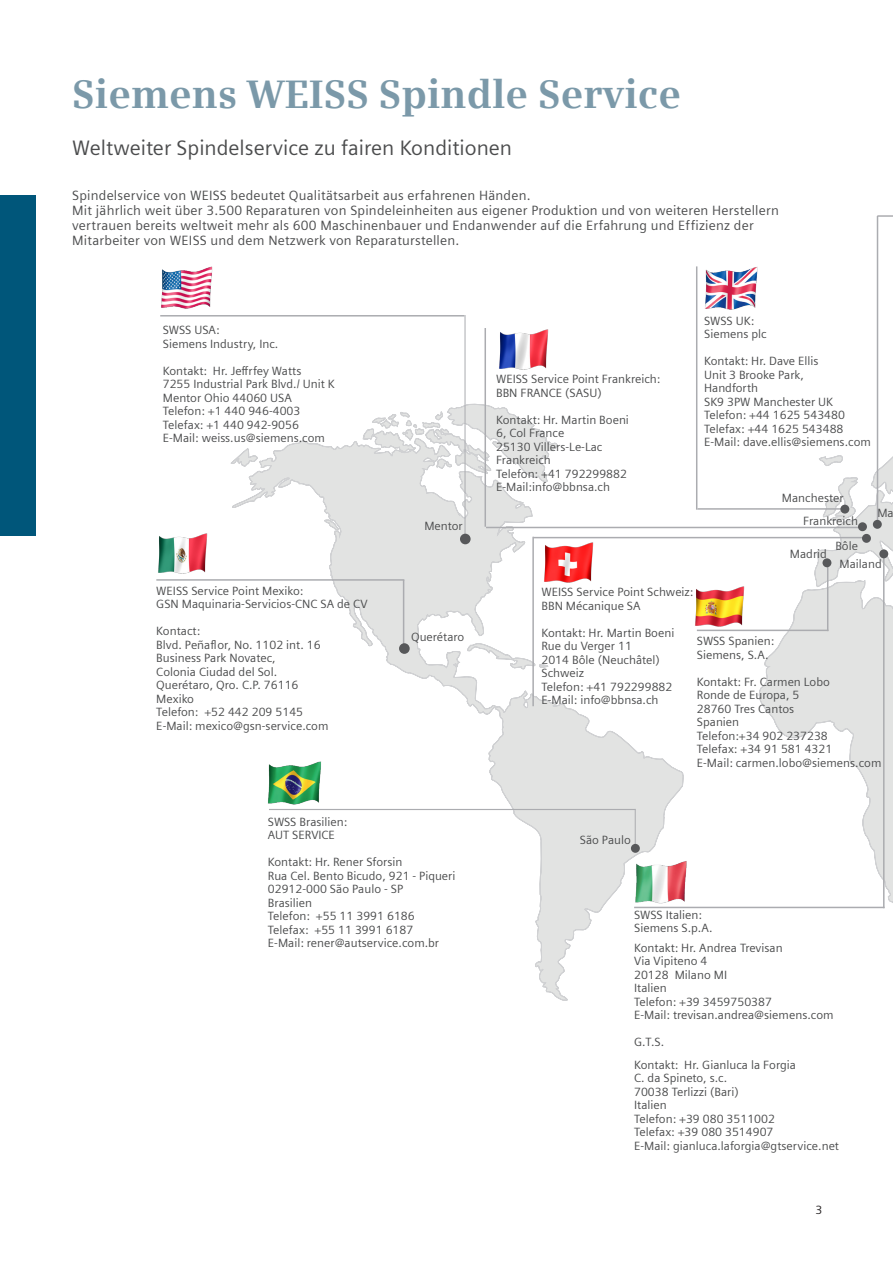
<style>
.page{position:relative;width:893px;height:1263px;background:#fff}
.page>*{position:absolute;margin:0;border:0;box-sizing:border-box;transform-origin:0 0}
._01__Headline__26pt_11mm{font:700 39px "Siemens Serif";color:#7b99a9}
._01__Headline__26pt_11mm-2{font:21px "Siemens Sans";color:#4b4c4d}
._03__Copy_Roman__9pt_4mm{font:13.5px/15px "Siemens Sans";letter-spacing:.015em;color:#4b4c4d}
.t1{font:12px "Siemens Sans";color:#4b4c4d}
.t2{font:12px "Siemens Sans";color:#231f20}
</style>
<div class="page">
<svg style="left:364px;top:404px;width:180px;height:30px"></svg>
<svg style="left:231px;top:434px;width:454px;height:566px"></svg>
<svg style="left:754px;top:407px;width:139px;height:500px"></svg>
<svg style="left:812px;top:454px;width:33px;height:15px"></svg>
<svg style="left:816px;top:477px;width:50px;height:44px"></svg>
<hr style="left:160px;top:315px;width:304px;height:2px;background:#abacb0">
<hr style="left:464px;top:315px;width:1px;height:224px;background:#abacb0">
<img style="left:161px;top:266px;width:52px;height:42px">
<img style="left:268px;top:762px;width:53px;height:43px">
<img style="left:705px;top:267px;width:52px;height:43px">
<img style="left:634px;top:861px;width:53px;height:43px">
<div style="left:460px;top:534px;width:11px;height:10px;background:#57585a;border-radius:50%"></div>
<hr style="left:877px;top:216px;width:1px;height:308px;background:#abacb0">
<svg style="left:877px;top:215px;width:16px;height:2px"></svg>
<div style="left:873px;top:520px;width:9px;height:9px;background:#57585a;border-radius:50%"></div>
<hr style="left:634px;top:907px;width:250px;height:1px;background:#abacb0">
<hr style="left:883px;top:554px;width:1px;height:354px;background:#abacb0">
<hr style="left:697px;top:508px;width:147px;height:2px;background:#abacb0">
<div style="left:879px;top:549px;width:9px;height:9px;background:#57585a;border-radius:50%"></div>
<div style="left:840px;top:505px;width:9px;height:9px;background:#57585a;border-radius:50%"></div>
<hr style="left:696px;top:266px;width:1px;height:244px;background:#abacb0">
<hr style="left:269px;top:809px;width:366px;height:1px;background:#abacb0">
<hr style="left:635px;top:809px;width:1px;height:39px;background:#abacb0">
<div style="left:631px;top:844px;width:9px;height:9px;background:#57585a;border-radius:50%"></div>
<hr style="left:697px;top:630px;width:131px;height:1px;background:#abacb0">
<img style="left:695px;top:587px;width:50px;height:39px">
<div style="left:0;top:196px;width:35px;height:340px;background:#00567a"></div>
<hr style="left:156px;top:579px;width:248px;height:2px;background:#abacb0">
<hr style="left:403px;top:580px;width:1px;height:68px;background:#abacb0">
<div style="left:399px;top:643px;width:11px;height:11px;background:#57585a;border-radius:50%"></div>
<img style="left:158px;top:533px;width:50px;height:40px">
<img style="left:541px;top:543px;width:54px;height:39px">
<hr style="left:533px;top:537px;width:334px;height:1px;background:#abacb0">
<div style="left:862px;top:534px;width:9px;height:9px;background:#57585a;border-radius:50%"></div>
<hr style="left:532px;top:537px;width:2px;height:169px;background:#abacb0">
<hr style="left:827px;top:562px;width:1px;height:69px;background:#abacb0">
<div style="left:822px;top:558px;width:9px;height:9px;background:#57585a;border-radius:50%"></div>
<img style="left:499px;top:330px;width:50px;height:40px">
<hr style="left:486px;top:527px;width:374px;height:1px;background:#abacb0">
<hr style="left:484px;top:328px;width:2px;height:199px;background:#abacb0">
<div style="left:858px;top:522px;width:9px;height:9px;background:#57585a;border-radius:50%"></div>
<p class="_01__Headline__26pt_11mm" style="left:72px;top:65px;width:610px">Siemens WEISS Spindle Service</p>
<p class="_01__Headline__26pt_11mm-2" style="left:72px;top:131px;width:441px">Weltweiter Spindelservice zu fairen Konditionen</p>
<p class="_03__Copy_Roman__9pt_4mm" style="left:72px;top:187px;width:460px">Spindelservice von WEISS bedeutet Qualitätsarbeit aus erfahrenen Händen.</p>
<p class="_03__Copy_Roman__9pt_4mm" style="left:72px;top:202px;width:708px">Mit jährlich weit über 3.500 Reparaturen von Spindeleinheiten aus eigener Produktion und von weiteren Herstellern vertrauen bereits weltweit mehr als 600 Maschinenbauer und Endanwender auf die Erfahrung und Effizienz der</p>
<p class="_03__Copy_Roman__9pt_4mm" style="left:72px;top:232px;width:389px">Mitarbeiter von WEISS und dem Netzwerk von Reparaturstellen.</p>
<p class="t1" style="left:163px;top:321px;width:58px">SWSS USA:</p>
<p class="t1" style="left:163px;top:334px;width:117px">Siemens Industry, Inc.</p>
<p class="t1" style="left:163px;top:361px;width:140px">Kontakt: Hr. Jeffrfey Watts</p>
<p class="t1" style="left:163px;top:375px;width:174px">7255 Industrial Park Blvd./ Unit K</p>
<p class="t1" style="left:163px;top:388px;width:131px">Mentor Ohio 44060 USA</p>
<p class="t1" style="left:163px;top:402px;width:139px">Telefon: +1 440 946-4003</p>
<p class="t1" style="left:163px;top:415px;width:138px">Telefax: +1 440 942-9056</p>
<p class="t1" style="left:163px;top:429px;width:164px">E-Mail: weiss.us@siemens.com</p>
<p class="t1" style="left:156px;top:582px;width:148px">WEISS Service Point Mexiko:</p>
<p class="t1" style="left:156px;top:595px;width:213px">GSN Maquinaria-Servicios-CNC SA de CV</p>
<p class="t1" style="left:156px;top:622px;width:45px">Kontact:</p>
<p class="t1" style="left:156px;top:636px;width:166px">Blvd. Peñaflor, No. 1102 int. 16</p>
<p class="t1" style="left:156px;top:649px;width:121px">Business Park Novatec,</p>
<p class="t1" style="left:156px;top:663px;width:122px">Colonia Ciudad del Sol.</p>
<p class="t1" style="left:156px;top:676px;width:144px">Querétaro, Qro. C.P. 76116</p>
<p class="t1" style="left:156px;top:690px;width:39px">Mexiko</p>
<p class="t1" style="left:156px;top:703px;width:148px">Telefon: +52 442 209 5145</p>
<p class="t1" style="left:156px;top:717px;width:174px">E-Mail: mexico@gsn-service.com</p>
<p class="t1" style="left:424px;top:517px;width:40px">Mentor</p>
<p class="t1" style="left:411px;top:627px;width:55px">Querétaro</p>
<p class="t1" style="left:268px;top:812px;width:81px">SWSS Brasilien:</p>
<p class="t1" style="left:268px;top:826px;width:69px">AUT SERVICE</p>
<p class="t1" style="left:268px;top:853px;width:136px">Kontakt: Hr. Rener Sforsin</p>
<p class="t1" style="left:268px;top:866px;width:189px">Rua Cel. Bento Bicudo, 921 - Piqueri</p>
<p class="t1" style="left:268px;top:880px;width:137px">02912-000 São Paulo - SP</p>
<p class="t1" style="left:268px;top:893px;width:46px">Brasilien</p>
<p class="t1" style="left:268px;top:907px;width:148px">Telefon: +55 11 3991 6186</p>
<p class="t1" style="left:268px;top:920px;width:147px">Telefax: +55 11 3991 6187</p>
<p class="t1" style="left:268px;top:934px;width:173px">E-Mail: rener@autservice.com.br</p>
<p class="t1" style="left:496px;top:370px;width:166px">WEISS Service Point Frankreich:</p>
<p class="t1" style="left:496px;top:383px;width:107px">BBN FRANCE (SASU)</p>
<p class="t1" style="left:496px;top:410px;width:134px">Kontakt: Hr. Martin Boeni</p>
<p class="t1" style="left:496px;top:424px;width:70px">6, Col France</p>
<p class="t1" style="left:496px;top:437px;width:108px">25130 Villers-Le-Lac</p>
<p class="t1" style="left:496px;top:451px;width:56px">Frankreich</p>
<p class="t1" style="left:496px;top:464px;width:132px">Telefon: +41 792299882</p>
<p class="t1" style="left:496px;top:478px;width:115px">E-Mail:info@bbnsa.ch</p>
<p class="t1" style="left:704px;top:311px;width:52px">SWSS UK:</p>
<p class="t1" style="left:704px;top:325px;width:64px">Siemens plc</p>
<p class="t1" style="left:704px;top:352px;width:116px">Kontakt: Hr. Dave Ellis</p>
<p class="t1" style="left:704px;top:365px;width:101px">Unit 3 Brooke Park,</p>
<p class="t1" style="left:704px;top:379px;width:56px">Handforth</p>
<p class="t1" style="left:704px;top:392px;width:131px">SK9 3PW Manchester UK</p>
<p class="t1" style="left:704px;top:406px;width:142px">Telefon: +44 1625 543480</p>
<p class="t1" style="left:704px;top:419px;width:141px">Telefax: +44 1625 543488</p>
<p class="t1" style="left:704px;top:433px;width:168px">E-Mail: dave.ellis@siemens.com</p>
<p class="t1" style="left:782px;top:489px;width:63px">Manchester</p>
<p class="t1" style="left:803px;top:512px;width:56px">Frankreich</p>
<p class="t1" style="left:877px;top:503px;width:18px">Ma</p>
<p class="t1" style="left:790px;top:544px;width:39px">Madrid</p>
<p class="t1" style="left:835px;top:537px;width:24px">Bôle</p>
<p class="t1" style="left:839px;top:555px;width:44px">Mailand</p>
<p class="t1" style="left:541px;top:583px;width:153px">WEISS Service Point Schweiz:</p>
<p class="t1" style="left:541px;top:596px;width:101px">BBN Mécanique SA</p>
<p class="t1" style="left:541px;top:623px;width:134px">Kontakt: Hr. Martin Boeni</p>
<p class="t1" style="left:541px;top:637px;width:92px">Rue du Verger 11</p>
<p class="t1" style="left:541px;top:650px;width:120px">2014 Bôle (Neuchâtel)</p>
<p class="t1" style="left:541px;top:664px;width:44px">Schweiz</p>
<p class="t1" style="left:541px;top:677px;width:132px">Telefon: +41 792299882</p>
<p class="t1" style="left:541px;top:691px;width:118px">E-Mail: info@bbnsa.ch</p>
<p class="t1" style="left:697px;top:632px;width:79px">SWSS Spanien:</p>
<p class="t1" style="left:697px;top:645px;width:73px">Siemens, S.A.</p>
<p class="t1" style="left:697px;top:672px;width:135px">Kontakt: Fr. Carmen Lobo</p>
<p class="t1" style="left:697px;top:686px;width:104px">Ronde de Europa, 5</p>
<p class="t1" style="left:697px;top:699px;width:99px">28760 Tres Cantos</p>
<p class="t1" style="left:697px;top:713px;width:44px">Spanien</p>
<p class="t1" style="left:697px;top:726px;width:132px">Telefon:+34 902 237238</p>
<p class="t1" style="left:697px;top:740px;width:137px">Telefax: +34 91 581 4321</p>
<p class="t1" style="left:697px;top:753px;width:186px">E-Mail: carmen.lobo@siemens.com</p>
<p class="t1" style="left:580px;top:830px;width:53px">São Paulo</p>
<p class="t1" style="left:634px;top:905px;width:69px">SWSS Italien:</p>
<p class="t1" style="left:634px;top:919px;width:80px">Siemens S.p.A.</p>
<p class="t1" style="left:634px;top:938px;width:150px">Kontakt: Hr. Andrea Trevisan</p>
<p class="t1" style="left:634px;top:952px;width:75px">Via Vipiteno 4</p>
<p class="t1" style="left:634px;top:965px;width:95px">20128 Milano MI</p>
<p class="t1" style="left:634px;top:979px;width:34px">Italien</p>
<p class="t1" style="left:634px;top:992px;width:139px">Telefon: +39 3459750387</p>
<p class="t1" style="left:634px;top:1006px;width:201px">E-Mail: trevisan.andrea@siemens.com</p>
<p class="t1" style="left:634px;top:1033px;width:32px">G.T.S.</p>
<p class="t1" style="left:634px;top:1055px;width:163px">Kontakt: Hr. Gianluca la Forgia</p>
<p class="t1" style="left:634px;top:1069px;width:95px">C. da Spineto, s.c.</p>
<p class="t1" style="left:634px;top:1082px;width:106px">70038 Terlizzi (Bari)</p>
<p class="t1" style="left:634px;top:1096px;width:34px">Italien</p>
<p class="t1" style="left:634px;top:1109px;width:142px">Telefon: +39 080 3511002</p>
<p class="t1" style="left:634px;top:1123px;width:141px">Telefax: +39 080 3514907</p>
<p class="t1" style="left:634px;top:1136px;width:206px">E-Mail: gianluca.laforgia@gtservice.net</p>
<p class="t2" style="left:816px;top:1200px;width:8px">3</p>
</div>
